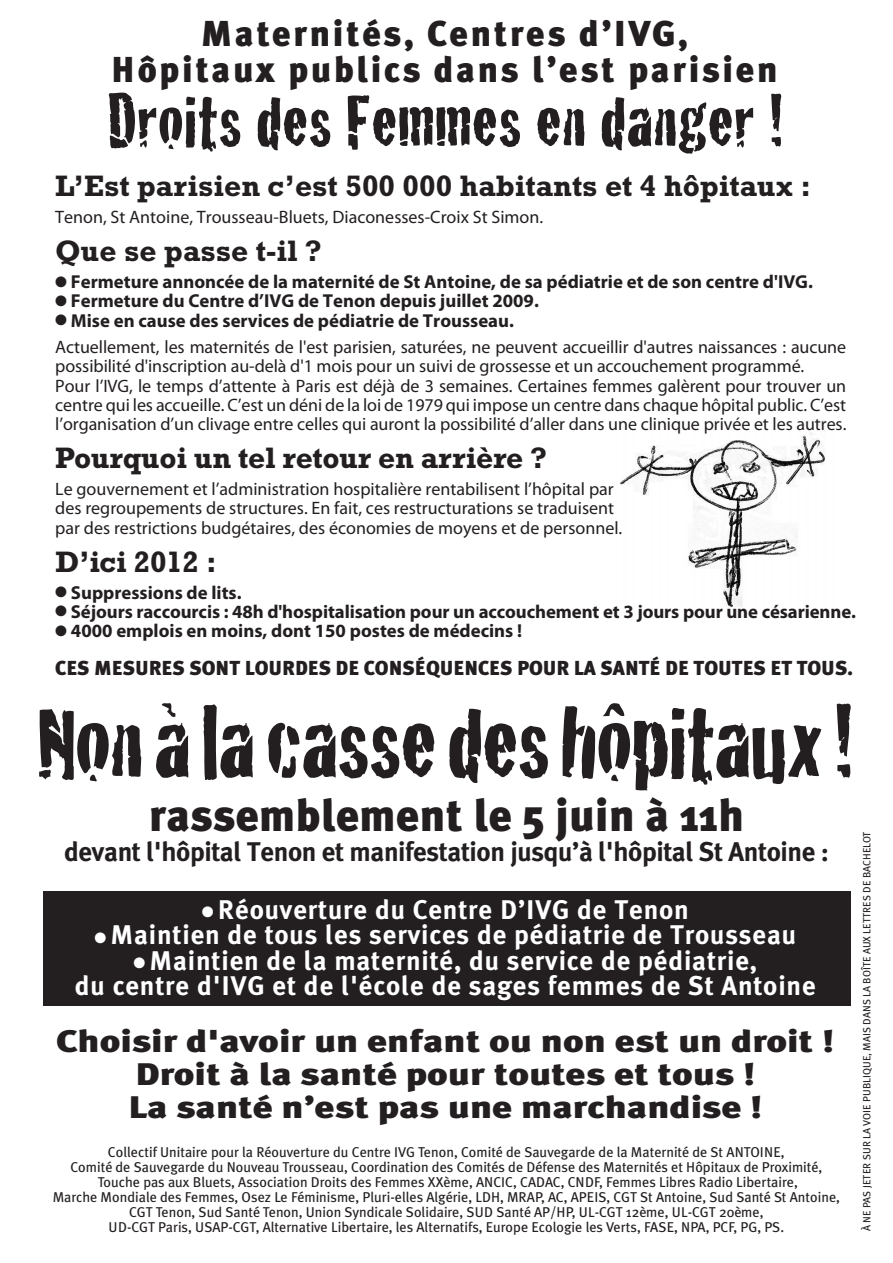
<style>
.page{position:relative;width:893px;height:1263px;background:#fff}
.page>*{position:absolute;margin:0;border:0;box-sizing:border-box;transform-origin:0 0}
.t1{font:105px "Crackhouse";letter-spacing:-.015em;color:#231f20}
.t2{font:75px "Crackhouse";color:#231f20}
.t3{font:900 45px "Meta Plus";letter-spacing:.01em;color:#231f20}
.t4{font:900 36px/36px "Meta Plus";letter-spacing:.075em;color:#231f20;text-align:center}
.t5{font:900 31.2px/33px "Meta Plus";color:#231f20;text-align:center;scale:1.25 1}
.t6{font:700 30px "Rockwell";color:#231f20}
.t7{font:700 27px/25.5px "Meta Plus";letter-spacing:.03em;color:#fff;text-align:center}
.t8{font:700 27px "Meta Plus";letter-spacing:-.015em;color:#231f20}
.t9{font:900 20.25px "Meta Plus";color:#231f20}
.t10{font:700 18.75px "Myriad Pro";color:#231f20}
.t11{font:18px/19.2px "Myriad Pro";letter-spacing:-.005em;color:#231f20}
.t12{font:14.25px/15px "Meta Plus";color:#231f20;text-align:center}
.t13{font:10.5px "Meta Plus";letter-spacing:.005em;color:#231f20}
</style>
<div class="page">
<img style="left:620px;top:419px;width:206px;height:188px">
<div style="left:43px;top:891px;width:807px;height:115px;background:#231f20"></div>
<h3 class="t4" style="left:111px;top:15px;width:668px">Maternités, Centres d’IVG,<br>Hôpitaux publics dans l’est parisien</h3>
<h2 class="t2" style="left:107px;top:83px;width:678px">Droits des Femmes en danger !</h2>
<h3 class="t6" style="left:55px;top:168px;width:757px">L’Est parisien c’est 500 000 habitants et 4 hôpitaux :</h3>
<p class="t11" style="left:55px;top:207px;width:489px">Tenon, St Antoine, Trousseau-Bluets, Diaconesses-Croix St Simon.</p>
<h3 class="t6" style="left:55px;top:234px;width:268px">Que se passe t-il ?</h3>
<p class="t10" style="left:55px;top:270px;width:759px">● Fermeture annoncée de la maternité de St Antoine, de sa pédiatrie et de son centre d'IVG.</p>
<p class="t10" style="left:55px;top:289px;width:485px">● Fermeture du Centre d’IVG de Tenon depuis juillet 2009.</p>
<p class="t10" style="left:55px;top:308px;width:460px">● Mise en cause des services de pédiatrie de Trousseau.</p>
<p class="t11" style="left:55px;top:337px;width:793px">Actuellement, les maternités de l'est parisien, saturées, ne peuvent accueillir d'autres naissances : aucune possibilité d'inscription au-delà d'1 mois pour un suivi de grossesse et un accouchement programmé.<br>Pour l’IVG, le temps d’attente à Paris est déjà de 3 semaines. Certaines femmes galèrent pour trouver un centre qui les accueille. C’est un déni de la loi de 1979 qui impose un centre dans chaque hôpital public. C’est l’organisation d’un clivage entre celles qui auront la possibilité d’aller dans une clinique privée et les autres.</p>
<h3 class="t6" style="left:55px;top:441px;width:493px">Pourquoi un tel retour en arrière ?</h3>
<p class="t11" style="left:55px;top:479px;width:569px">Le gouvernement et l’administration hospitalière rentabilisent l’hôpital par des regroupements de structures. En fait, ces restructurations se traduisent par des restrictions budgétaires, des économies de moyens et de personnel.</p>
<h3 class="t6" style="left:55px;top:544px;width:163px">D’ici 2012 :</h3>
<p class="t10" style="left:55px;top:580px;width:188px">● Suppressions de lits.</p>
<p class="t10" style="left:55px;top:599px;width:802px">● Séjours raccourcis : 48h d'hospitalisation pour un accouchement et 3 jours pour une césarienne.</p>
<p class="t10" style="left:55px;top:618px;width:468px">● 4000 emplois en moins, dont 150 postes de médecins !</p>
<p class="t9" style="left:55px;top:656px;width:799px">CES MESURES SONT LOURDES DE CONSÉQUENCES POUR LA SANTÉ DE TOUTES ET TOUS.</p>
<h1 class="t1" style="left:36px;top:688px;width:819px">Non à lacassedeshôpitaux !</h1>
<h3 class="t3" style="left:149px;top:789px;width:596px">rassemblement le 5 juin à 11h</h3>
<h3 class="t8" style="left:64px;top:836px;width:766px">devant l'hôpital Tenon et manifestation jusqu’à l'hôpital St Antoine :</h3>
<h3 class="t7" style="left:202px;top:896px;width:488px">● Réouverture du Centre D’IVG de Tenon</h3>
<h3 class="t7" style="left:95px;top:922px;width:703px">● Maintien de tous les services de pédiatrie de Trousseau</h3>
<h3 class="t7" style="left:75px;top:947px;width:742px">● Maintien de la maternité, du service de pédiatrie,<br>du centre d'IVG et de l'école de sages femmes de St Antoine</h3>
<h3 class="t5" style="left:56px;top:1024px;width:624px">Choisir d'avoir un enfant ou non est un droit !<br>Droit à la santé pour toutes et tous !<br>La santé n’est pas une marchandise !</h3>
<p class="t12" style="left:53px;top:1145px;width:789px">Collectif Unitaire pour la Réouverture du Centre IVG Tenon, Comité de Sauvegarde de la Maternité de St ANTOINE,<br>Comité de Sauvegarde du Nouveau Trousseau, Coordination des Comités de Défense des Maternités et Hôpitaux de Proximité, Touche pas aux Bluets, Association Droits des Femmes XXème, ANCIC, CADAC, CNDF, Femmes Libres Radio Libertaire,<br>Marche Mondiale des Femmes, Osez Le Féminisme, Pluri-elles Algérie, LDH, MRAP, AC, APEIS, CGT St Antoine, Sud Santé St Antoine, CGT Tenon, Sud Santé Tenon, Union Syndicale Solidaire, SUD Santé AP/HP, UL-CGT 12ème, UL-CGT 20ème,<br>UD-CGT Paris, USAP-CGT, Alternative Libertaire, les Alternatifs, Europe Ecologie les Verts, FASE, NPA, PCF, PG, PS.</p>
<p class="t13" style="left:861px;top:1231px;width:401px;rotate:-90deg">À NE PAS JETER SUR LA VOIE PUBLIQUE, MAIS DANS LA BOÎTE AUX LETTRES DE BACHELOT</p>
</div>
